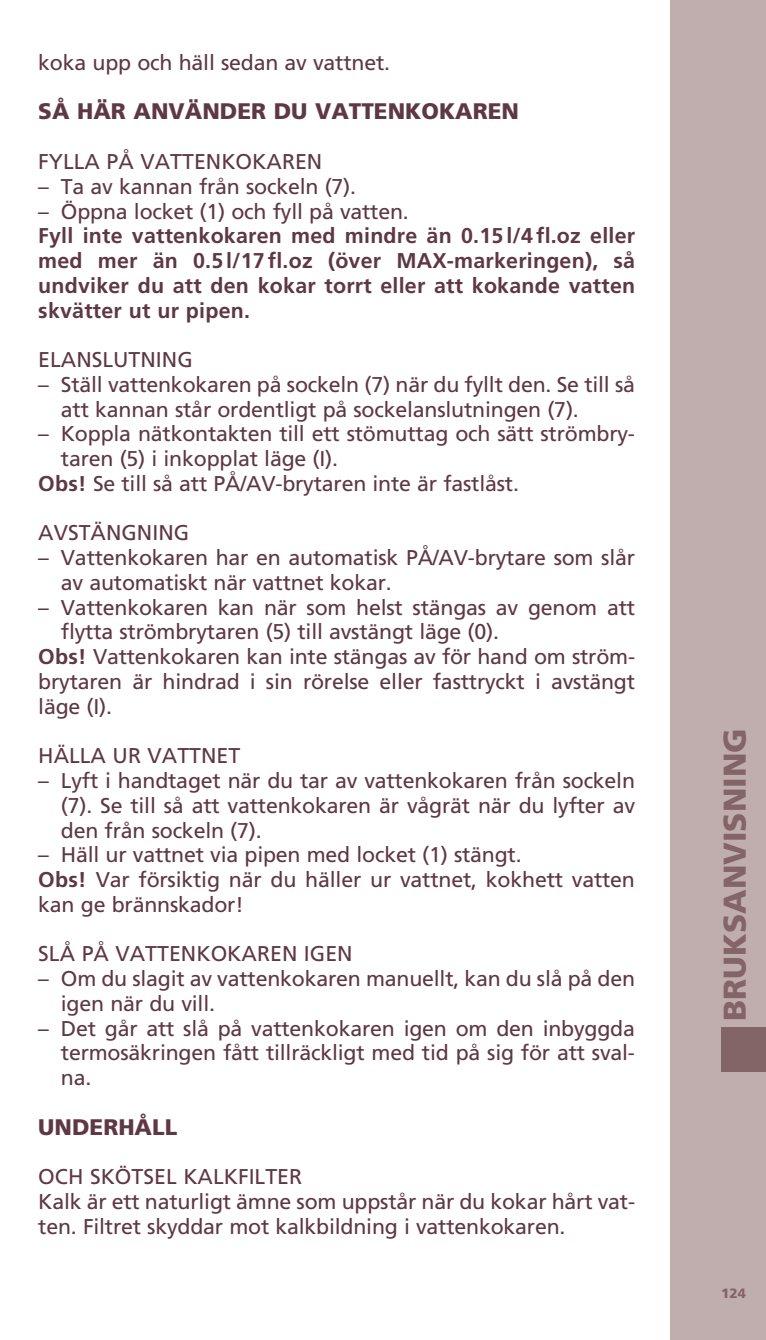
<style>
.page{position:relative;width:766px;height:1340px;background:#fff}
.page>*{position:absolute;margin:0;border:0;box-sizing:border-box;transform-origin:0 0}
.t1{font:900 31.5px "Frutiger";color:#836467}
.t2{font:900 22.5px "Frutiger";color:#5e3844}
.t3{font:21.38px/24.8px "Frutiger";letter-spacing:-.01em;color:#5e3844}
.t4{font:700 21.38px/24.8px "Frutiger";letter-spacing:.01em;color:#5e3844;text-align:justify}
.t5{font:900 13.5px "Frutiger";color:#836467}
.s1{font-weight:700}
</style>
<div class="page">
<div style="left:670px;top:0;width:95px;height:1339px;background:#c0aeaf"></div>
<div style="left:721px;top:1027px;width:44px;height:44px;background:#836467"></div>
<p class="t3" style="left:38px;top:52px;width:353px">koka upp och häll sedan av vattnet.</p>
<p class="t2" style="left:38px;top:102px;width:482px">SÅ HÄR ANVÄNDER DU VATTENKOKAREN</p>
<p class="t3" style="left:38px;top:151px;width:285px">FYLLA PÅ VATTENKOKAREN</p>
<p class="t3" style="left:38px;top:175px;width:319px">– Ta av kannan från sockeln (7).</p>
<p class="t3" style="left:38px;top:200px;width:372px">– Öppna locket (1) och fyll på vatten.</p>
<p class="t4" style="left:38px;top:225px;width:598px">Fyll inte vattenkokaren med mindre än 0.15 l/4 fl.oz eller med mer än 0.5l/17 fl.oz (över MAX-markeringen), så undviker du att den kokar torrt eller att kokande vatten skvätter ut ur pipen.</p>
<p class="t3" style="left:38px;top:349px;width:156px">ELANSLUTNING</p>
<p class="t3" style="left:61px;top:373px;width:575px;text-indent:-23px">– Ställ vattenkokaren på sockeln (7) när du fyllt den. Se till så att kannan står ordentligt på sockelanslutningen (7).</p>
<p class="t3" style="left:38px;top:423px;width:598px">– Koppla nätkontakten till ett stömuttag och sätt strömbry-</p>
<p class="t3" style="left:61px;top:448px;width:278px">taren (5) i inkopplat läge (I).</p>
<p class="t3" style="left:38px;top:472px;width:482px"><span class="s1">Obs!</span> Se till så att PÅ/AV-brytaren inte är fastlåst.</p>
<p class="t3" style="left:38px;top:522px;width:152px">AVSTÄNGNING</p>
<p class="t3" style="left:61px;top:547px;width:575px;text-indent:-23px">– Vattenkokaren har en automatisk PÅ/AV-brytare som slår av automatiskt när vattnet kokar.</p>
<p class="t3" style="left:38px;top:596px;width:598px">– Vattenkokaren kan när som helst stängas av genom att</p>
<p class="t3" style="left:61px;top:621px;width:439px">flytta strömbrytaren (5) till avstängt läge (0).</p>
<p class="t3" style="left:38px;top:646px;width:598px"><span class="s1">Obs!</span> Vattenkokaren kan inte stängas av för hand om ström-</p>
<p class="t3" style="left:38px;top:670px;width:598px">brytaren är hindrad i sin rörelse eller fasttryckt i avstängt</p>
<p class="t3" style="left:38px;top:695px;width:75px">läge (I).</p>
<p class="t3" style="left:38px;top:745px;width:203px">HÄLLA UR VATTNET</p>
<p class="t3" style="left:61px;top:770px;width:575px;text-align:justify;text-indent:-23px">– Lyft i handtaget när du tar av vattenkokaren från sockeln (7). Se till så att vattenkokaren är vågrät när du lyfter av den från sockeln (7).</p>
<p class="t3" style="left:38px;top:844px;width:598px">– Häll ur vattnet via pipen med locket (1) stängt.<br><span class="s1">Obs!</span> Var försiktig när du häller ur vattnet, kokhett vatten kan ge brännskador!</p>
<p class="t3" style="left:38px;top:943px;width:316px">SLÅ PÅ VATTENKOKAREN IGEN</p>
<p class="t3" style="left:61px;top:968px;width:575px;text-indent:-23px">– Om du slagit av vattenkokaren manuellt, kan du slå på den igen när du vill.</p>
<p class="t3" style="left:61px;top:1017px;width:575px;text-align:justify;text-indent:-23px">– Det går att slå på vattenkokaren igen om den inbyggda termosäkringen fått tillräckligt med tid på sig för att sval&shy;na.</p>
<p class="t2" style="left:38px;top:1116px;width:140px">UNDERHÅLL</p>
<p class="t3" style="left:38px;top:1165px;width:598px">OCH SKÖTSEL KALKFILTER<br>Kalk är ett naturligt ämne som uppstår när du kokar hårt vat&shy;ten. Filtret skyddar mot kalkbildning i vattenkokaren.</p>
<h1 class="t1" style="left:720px;top:1020px;width:294px;rotate:-90deg">BRUKSANVISNING</h1>
<p class="t5" style="left:721px;top:1287px;width:26px">124</p>
</div>
